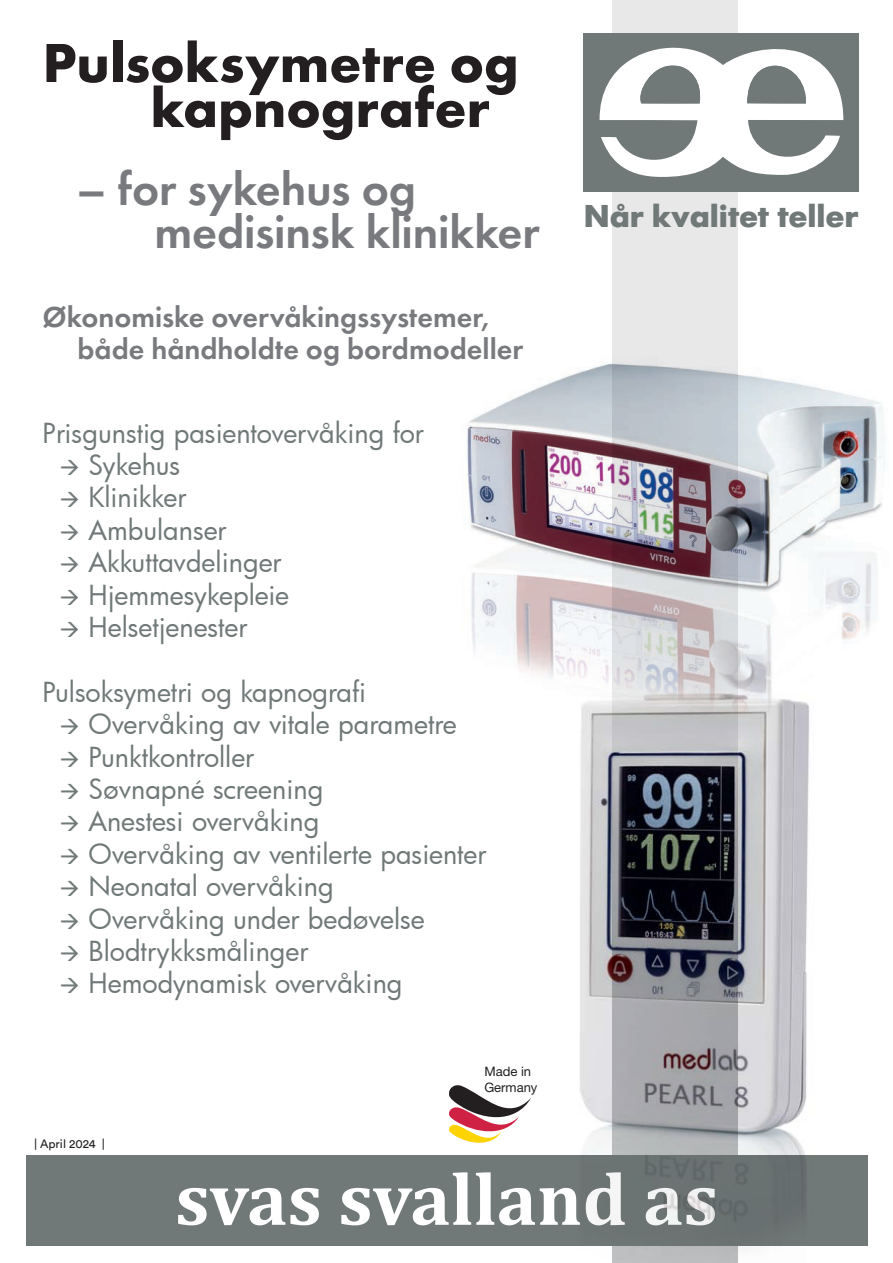
<style>
.page{position:relative;width:893px;height:1263px;background:#fff}
.page>*{position:absolute;margin:0;border:0;box-sizing:border-box;transform-origin:0 0}
.t1{font:700 75px "Cambria";color:#fff}
.Katalog_Forside_Overskrift_stor_BOLD{font:700 57px/45px "Futura PT";color:#231f20}
.Katalog_Forside_Overskrift_stor{font:600 48px/43.5px "Futura PT";letter-spacing:-.005em;color:#787a7d}
.t2{font:700 31.2px "Futura BQ";color:#717978}
.Katalog_Forside_Overskrift_stor-2{font:600 30px/31.5px "Futura PT";color:#787a7d}
.Fremside_Liten_Overskrift{font:27px "Futura";color:#707878}
.t3{font:13.05px/15.6px "Helvetica Neue LT Pro";color:#231f20}
.Paragraph_Style_Footnote{font:12px "Circular Std";color:#231f20}
</style>
<div class="page">
<img style="left:467px;top:363px;width:418px;height:315px">
<img style="left:580px;top:678px;width:288px;height:569px">
<img style="left:612px;top:0;width:126px;height:1263px">
<div style="left:26px;top:1155px;width:841px;height:91px;background:#717978"></div>
<div style="left:584px;top:34px;width:275px;height:158px;background:#717978"></div>
<svg style="left:599px;top:48px;width:244px;height:129px"></svg>
<svg style="left:449px;top:1085px;width:82px;height:58px"></svg>
<p class="Katalog_Forside_Overskrift_stor_BOLD" style="left:150px;top:39px;width:370px;text-indent:-108px">Pulsoksymetre og kapnografer</p>
<p class="Katalog_Forside_Overskrift_stor" style="left:154px;top:166px;width:387px;text-indent:-78px">– for sykehus og medisinsk klinikker</p>
<p class="Katalog_Forside_Overskrift_stor-2" style="left:77px;top:301px;width:447px;text-indent:-35px">Økonomiske overvåkingssystemer, både håndholdte og bordmodeller</p>
<p class="Fremside_Liten_Overskrift" style="left:43px;top:414px;width:383px">Prisgunstig pasientovervåking for</p>
<p class="Fremside_Liten_Overskrift" style="left:60px;top:447px;width:122px">→ Sykehus</p>
<p class="Fremside_Liten_Overskrift" style="left:60px;top:479px;width:128px">→ Klinikker</p>
<p class="Fremside_Liten_Overskrift" style="left:60px;top:512px;width:169px">→ Ambulanser</p>
<p class="Fremside_Liten_Overskrift" style="left:60px;top:544px;width:224px">→ Akkuttavdelinger</p>
<p class="Fremside_Liten_Overskrift" style="left:60px;top:576px;width:231px">→ Hjemmesykepleie</p>
<p class="Fremside_Liten_Overskrift" style="left:60px;top:609px;width:189px">→ Helsetjenester</p>
<p class="Fremside_Liten_Overskrift" style="left:43px;top:674px;width:325px">Pulsoksymetri og kapnografi</p>
<p class="Fremside_Liten_Overskrift" style="left:60px;top:706px;width:399px">→ Overvåking av vitale parametre</p>
<p class="Fremside_Liten_Overskrift" style="left:60px;top:738px;width:196px">→ Punktkontroller</p>
<p class="Fremside_Liten_Overskrift" style="left:60px;top:771px;width:265px">→ Søvnapné screening</p>
<p class="Fremside_Liten_Overskrift" style="left:60px;top:803px;width:262px">→ Anestesi overvåking</p>
<p class="Fremside_Liten_Overskrift" style="left:60px;top:836px;width:428px">→ Overvåking av ventilerte pasienter</p>
<p class="Fremside_Liten_Overskrift" style="left:60px;top:868px;width:276px">→ Neonatal overvåking</p>
<p class="Fremside_Liten_Overskrift" style="left:60px;top:900px;width:367px">→ Overvåking under bedøvelse</p>
<p class="Fremside_Liten_Overskrift" style="left:60px;top:933px;width:251px">→ Blodtrykksmålinger</p>
<p class="Fremside_Liten_Overskrift" style="left:60px;top:965px;width:345px">→ Hemodynamisk overvåking</p>
<p class="Paragraph_Style_Footnote" style="left:34px;top:1137px;width:72px">| April 2024 |</p>
<p class="t3" style="left:484px;top:1063px;width:55px">Made in<br>Germany</p>
<p class="t2" style="left:584px;top:197px;width:276px">Når kvalitet teller</p>
<h1 class="t1" style="left:175px;top:1146px;width:544px">svas svalland as</h1>
</div>
